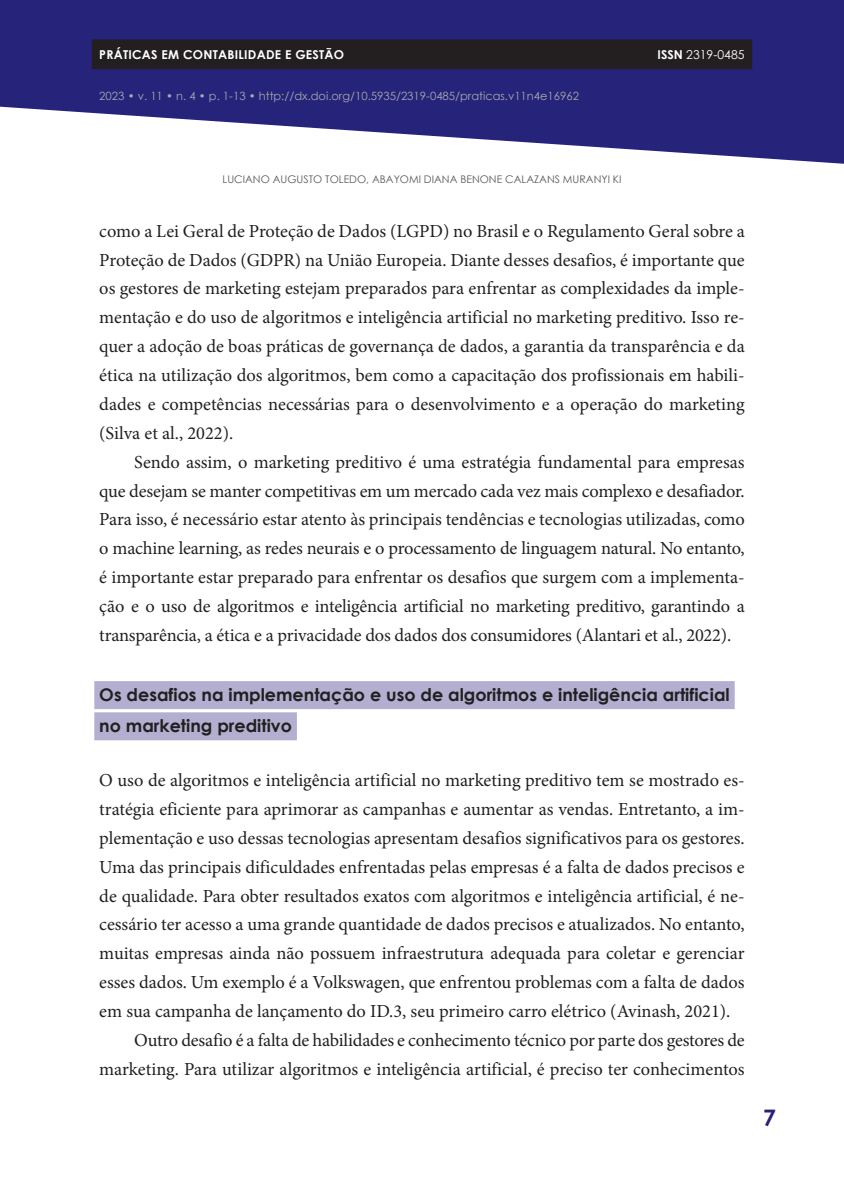
<style>
.page{position:relative;width:844px;height:1191px;background:#fff}
.page>*{position:absolute;margin:0;border:0;box-sizing:border-box;transform-origin:0 0}
.t1{font:700 22.75px "Century Gothic";color:#26237b}
.t2{font:18.38px/28.9px "Minion Pro";color:#231f20;text-align:justify}
.t3{font:700 17.5px/31.2px "Century Gothic";color:#231f20}
.t4{font:700 12.25px "Century Gothic";letter-spacing:.02em;color:#fff}
.t5{font:12.25px "Century Gothic";color:#fff}
.t6{font:11.38px "Century Gothic";color:#a8a9ad}
.t7{font:10.5px "Century Gothic";color:#57585a}
.s1{font-weight:700}
</style>
<div class="page">
<svg style="left:1px;top:0;width:842px;height:164px;fill:#26237b"></svg>
<svg style="left:0;top:0;width:1px;height:107px"></svg>
<div style="left:92px;top:39px;width:660px;height:30px;background:#231f20"></div>
<div style="left:94px;top:681px;width:640px;height:28px;background:#b2afd1"></div>
<div style="left:94px;top:712px;width:203px;height:28px;background:#b2afd1"></div>
<p class="t4" style="left:99px;top:45px;width:246px">PRÁTICAS EM CONTABILIDADE E GESTÃO</p>
<p class="t5" style="left:657px;top:46px;width:88px"><span class="s1">ISSN</span> 2319-0485</p>
<p class="t6" style="left:99px;top:88px;width:481px">2023 • v. 11 • n. 4 • p. 1-13 • http://dx.doi.org/10.5935/2319-0485/praticas.v11n4e16962</p>
<p class="t7" style="left:222px;top:172px;width:400px">LUCIANO AUGUSTO TOLEDO, ABAYOMI DIANA BENONE CALAZANS MURANYI KI</p>
<p class="t2" style="left:99px;top:216px;width:646px">como a Lei Geral de Proteção de Dados (LGPD) no Brasil e o Regulamento Geral sobre a Proteção de Dados (GDPR) na União Europeia. Diante desses desafios, é importante que os gestores de marketing estejam preparados para enfrentar as complexidades da imple&shy;mentação e do uso de algoritmos e inteligência artificial no marketing preditivo. Isso re&shy;quer a adoção de boas práticas de governança de dados, a garantia da transparência e da ética na utilização dos algoritmos, bem como a capacitação dos profissionais em habili&shy;dades e competências necessárias para o desenvolvimento e a operação do marketing (Silva et al., 2022).</p>
<p class="t2" style="left:99px;top:447px;width:646px;text-indent:35px">Sendo assim, o marketing preditivo é uma estratégia fundamental para empresas que desejam se manter competitivas em um mercado cada vez mais complexo e desafiador.<br>Para isso, é necessário estar atento às principais tendências e tecnologias utilizadas, como o machine learning, as redes neurais e o processamento de linguagem natural. No entanto, é importante estar preparado para enfrentar os desafios que surgem com a implementa&shy;ção e o uso de algoritmos e inteligência artificial no marketing preditivo, garantindo a transparência, a ética e a privacidade dos dados dos consumidores (Alantari et al., 2022).</p>
<p class="t3" style="left:99px;top:678px;width:631px">Os desafios na implementação e uso de algoritmos e inteligência artificial no marketing preditivo</p>
<p class="t2" style="left:99px;top:766px;width:646px">O uso de algoritmos e inteligência artificial no marketing preditivo tem se mostrado es-</p>
<p class="t2" style="left:99px;top:794px;width:646px">tratégia eficiente para aprimorar as campanhas e aumentar as vendas. Entretanto, a im-</p>
<p class="t2" style="left:99px;top:823px;width:646px">plementação e uso dessas tecnologias apresentam desafios significativos para os gestores.</p>
<p class="t2" style="left:99px;top:852px;width:646px">Uma das principais dificuldades enfrentadas pelas empresas é a falta de dados precisos e</p>
<p class="t2" style="left:99px;top:881px;width:646px">de qualidade. Para obter resultados exatos com algoritmos e inteligência artificial, é ne-</p>
<p class="t2" style="left:99px;top:910px;width:646px">cessário ter acesso a uma grande quantidade de dados precisos e atualizados. No entanto,</p>
<p class="t2" style="left:99px;top:939px;width:646px">muitas empresas ainda não possuem infraestrutura adequada para coletar e gerenciar</p>
<p class="t2" style="left:99px;top:968px;width:646px">esses dados. Um exemplo é a Volkswagen, que enfrentou problemas com a falta de dados</p>
<p class="t2" style="left:99px;top:997px;width:632px">em sua campanha de lançamento do ID.3, seu primeiro carro elétrico (Avinash, 2021).</p>
<p class="t2" style="left:134px;top:1025px;width:612px">Outro desafio é a falta de habilidades e conhecimento técnico por parte dos gestores de</p>
<p class="t2" style="left:99px;top:1054px;width:646px">marketing. Para utilizar algoritmos e inteligência artificial, é preciso ter conhecimentos</p>
<p class="t1" style="left:763px;top:1100px;width:14px">7</p>
</div>
